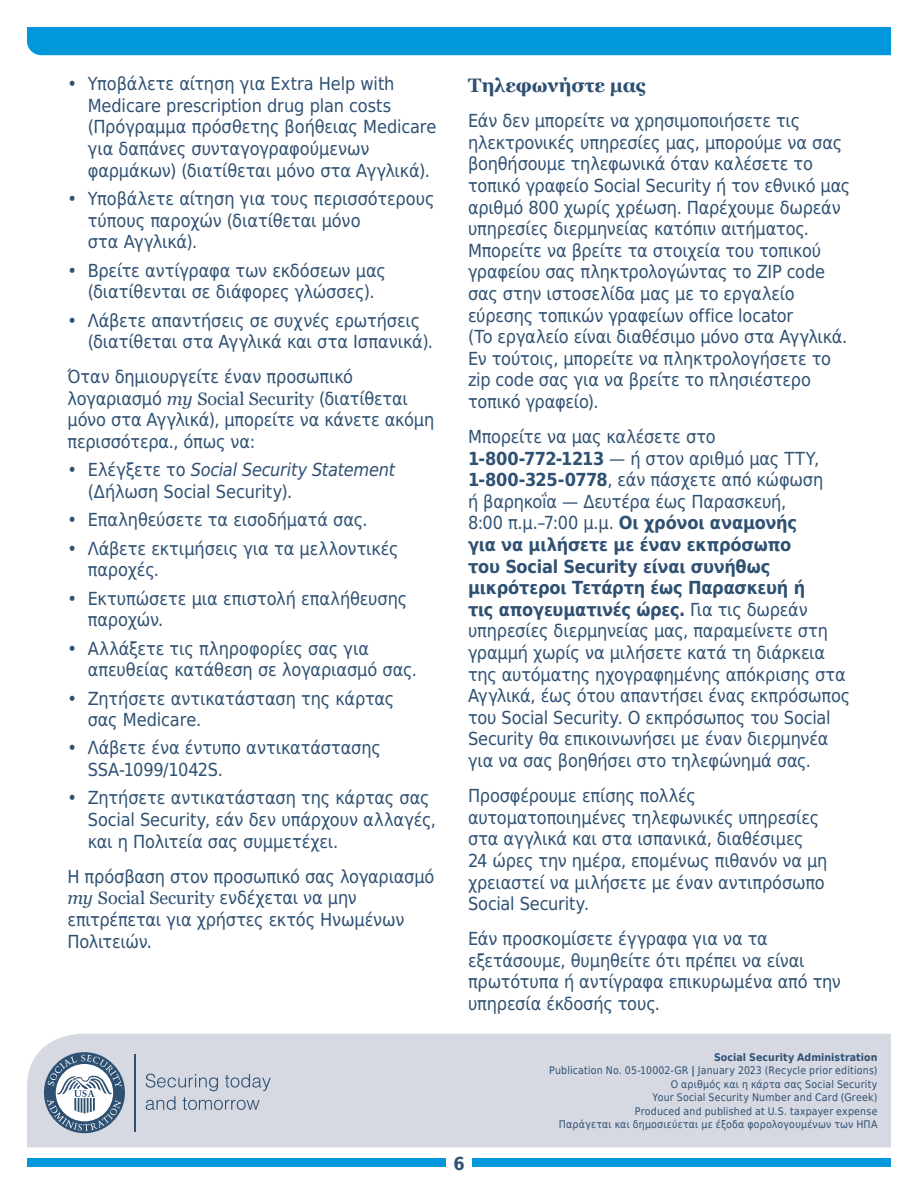
<style>
.page{position:relative;width:918px;height:1188px;background:#fff}
.page>*{position:absolute;margin:0;border:0;box-sizing:border-box;transform-origin:0 0}
.t1{font:700 19.5px "Georgia";color:#2e5072}
.t2{font:18px/21.6px "DejaVu Sans Condensed";letter-spacing:-.01em;color:#2e5072}
.t3{font:18px "Georgia";color:#2e5072}
.t4{font:700 18px "DejaVu Sans Condensed";color:#2e5072}
.t5{font:10.5px/13.5px "DejaVu Sans Condensed";letter-spacing:.02em;color:#2e5072;text-align:right}
.s1{font-family:"Georgia";font-style:italic}
.s2{font-family:"Georgia"}
.s3{font-style:italic}
.s4{font-family:"DejaVu Sans Condensed"}
.s5{font-weight:700}
</style>
<div class="page">
<div style="left:27px;top:1159px;width:419px;height:8px;background:#0097db"></div>
<div style="left:472px;top:1159px;width:419px;height:8px;background:#0097db"></div>
<div style="left:27px;top:1034px;width:864px;height:113px;background:#d6d9e2"></div>
<div style="left:27px;top:27px;width:864px;height:28px;background:#0097db"></div>
<div style="left:44px;top:1052px;width:81px;height:81px;background:#2e5072;border-radius:50%"></div>
<svg style="left:47px;top:1055px;width:75px;height:76px"></svg>
<hr style="left:135px;top:1054px;width:1px;height:77px;background:#2e5072">
<svg style="left:146px;top:1074px;width:125px;height:36px;background:#bbc3d0"></svg>
<p class="t2" style="left:88px;top:73px;width:350px;text-indent:-20px">• Υποβάλετε αίτηση για Extra Help with Medicare prescription drug plan costs (Πρόγραμμα πρόσθετης βοήθειας Medicare για δαπάνες συνταγογραφούμενων φαρμάκων) (διατίθεται μόνο στα Αγγλικά).</p>
<p class="t2" style="left:88px;top:187px;width:348px;text-indent:-20px">• Υποβάλετε αίτηση για τους περισσότερους τύπους παροχών (διατίθεται μόνο<br>στα Αγγλικά).</p>
<p class="t2" style="left:68px;top:259px;width:320px;text-align:center">• Βρείτε αντίγραφα των εκδόσεων μας (διατίθενται σε διάφορες γλώσσες).</p>
<p class="t2" style="left:88px;top:309px;width:347px;text-indent:-20px">• Λάβετε απαντήσεις σε συχνές ερωτήσεις (διατίθεται στα Αγγλικά και στα Ισπανικά).</p>
<p class="t2" style="left:67px;top:366px;width:368px">Όταν δημιουργείτε έναν προσωπικό λογαριασμό <span class="s1">my</span> <span class="s2">Social Security</span> (διατίθεται μόνο στα Αγγλικά), μπορείτε να κάνετε ακόμη περισσότερα., όπως να:</p>
<p class="t2" style="left:88px;top:459px;width:309px;text-indent:-20px">• Ελέγξετε το <span class="s3">Social Security Statement </span>(Δήλωση Social Security).</p>
<p class="t2" style="left:68px;top:509px;width:302px">• Επαληθεύσετε τα εισοδήματά σας.</p>
<p class="t2" style="left:88px;top:537px;width:312px;text-indent:-20px">• Λάβετε εκτιμήσεις για τα μελλοντικές παροχές.</p>
<p class="t2" style="left:88px;top:587px;width:321px;text-indent:-20px">• Εκτυπώσετε μια επιστολή επαλήθευσης παροχών.</p>
<p class="t2" style="left:88px;top:637px;width:331px;text-indent:-20px">• Αλλάξετε τις πληροφορίες σας για απευθείας κατάθεση σε λογαριασμό σας.</p>
<p class="t2" style="left:88px;top:687px;width:308px;text-indent:-20px">• Ζητήσετε αντικατάσταση της κάρτας σας Medicare.</p>
<p class="t2" style="left:88px;top:737px;width:295px;text-indent:-20px">• Λάβετε ένα έντυπο αντικατάστασης<br>SSA-1099/1042S.</p>
<p class="t2" style="left:88px;top:787px;width:350px;text-indent:-20px">• Ζητήσετε αντικατάσταση της κάρτας σας<br>Social Security, εάν δεν υπάρχουν αλλαγές, και η Πολιτεία σας συμμετέχει.</p>
<p class="t2" style="left:68px;top:865px;width:368px">Η πρόσβαση στον προσωπικό σας λογαριασμό</p>
<p class="t3" style="left:68px;top:887px;width:291px"><span class="s3">my</span> Social Security <span class="s4">ενδέχεται να μην</span></p>
<p class="t2" style="left:68px;top:908px;width:338px">επιτρέπεται για χρήστες εκτός Ηνωμένων<br>Πολιτειών.</p>
<p class="t1" style="left:468px;top:73px;width:179px">Τηλεφωνήστε μας</p>
<p class="t2" style="left:468px;top:110px;width:384px">Εάν δεν μπορείτε να χρησιμοποιήσετε τις ηλεκτρονικές υπηρεσίες μας, μπορούμε να σας βοηθήσουμε τηλεφωνικά όταν καλέσετε το τοπικό γραφείο Social Security ή τον εθνικό μας αριθμό 800 χωρίς χρέωση. Παρέχουμε δωρεάν υπηρεσίες διερμηνείας κατόπιν αιτήματος.<br>Μπορείτε να βρείτε τα στοιχεία του τοπικού γραφείου σας πληκτρολογώντας το ZIP code σας στην ιστοσελίδα μας με το εργαλείο εύρεσης τοπικών γραφείων office locator<br>(Το εργαλείο είναι διαθέσιμο μόνο στα Αγγλικά.<br>Εν τούτοις, μπορείτε να πληκτρολογήσετε το zip code σας για να βρείτε το πλησιέστερο τοπικό γραφείο).</p>
<p class="t2" style="left:468px;top:426px;width:384px">Μπορείτε να μας καλέσετε στο <span class="s5">1-800-772-1213</span> — ή στον αριθμό μας TTY, <span class="s5">1-800-325-0778</span>, εάν πάσχετε από κώφωση<br>ή βαρηκοḯα — Δευτέρα έως Παρασκευή,<br>8:00 π.μ.–7:00 μ.μ. <span class="s5">Οι χρόνοι αναμονής<br>για να μιλήσετε με έναν εκπρόσωπο<br>του Social Security είναι συνήθως μικρότεροι Τετάρτη έως Παρασκευή ή<br>τις απογευματινές ώρες.</span> Για τις δωρεάν υπηρεσίες διερμηνείας μας, παραμείνετε στη γραμμή χωρίς να μιλήσετε κατά τη διάρκεια της αυτόματης ηχογραφημένης απόκρισης στα Αγγλικά, έως ότου απαντήσει ένας εκπρόσωπος του Social Security. Ο εκπρόσωπος του Social Security θα επικοινωνήσει με έναν διερμηνέα για να σας βοηθήσει στο τηλεφώνημά σας.</p>
<p class="t2" style="left:468px;top:785px;width:361px">Προσφέρουμε επίσης πολλές αυτοματοποιημένες τηλεφωνικές υπηρεσίες στα αγγλικά και στα ισπανικά, διαθέσιμες 24 ώρες την ημέρα, επομένως πιθανόν να μη χρειαστεί να μιλήσετε με έναν αντιπρόσωπο Social Security.</p>
<p class="t2" style="left:468px;top:928px;width:374px">Εάν προσκομίσετε έγγραφα για να τα εξετάσουμε, θυμηθείτε ότι πρέπει να είναι πρωτότυπα ή αντίγραφα επικυρωμένα από την υπηρεσία έκδοσής τους.</p>
<p class="t5" style="left:549px;top:1050px;width:330px"><span class="s5">Social Security Administration<br></span>Publication No. 05-10002-GR <span class="s5">|</span> January 2023 (Recycle prior editions)<br>Ο αριθμός και η κάρτα σας Social Security<br>Your Social Security Number and Card (Greek)<br>Produced and published at U.S. taxpayer expense<br>Παράγεται και δημοσιεύεται με έξοδα φορολογουμένων των ΗΠΑ</p>
<p class="t4" style="left:453px;top:1148px;width:13px">6</p>
</div>
